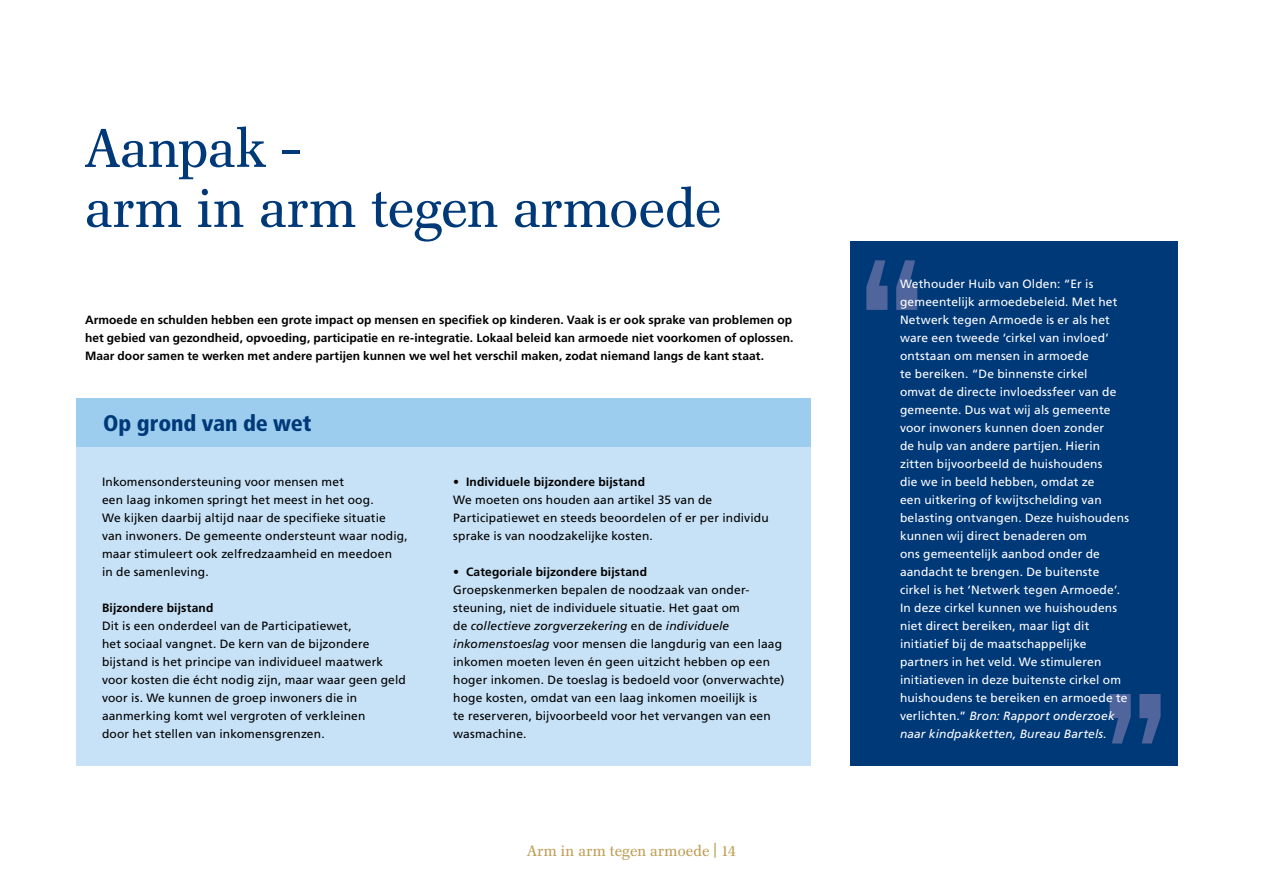
<style>
.page{position:relative;width:1263px;height:893px;background:#fff}
.page>*{position:absolute;margin:0;border:0;box-sizing:border-box;transform-origin:0 0}
.t1{font:54px/60px "Franklin Antiqua BQ";color:#003978}
.t2{font:900 condensed 22.5px "Frutiger LT Std";letter-spacing:-.005em;color:#003978}
.t3{font:15px "Franklin Antiqua BQ";letter-spacing:.01em;color:#be9f56}
.t4{font:12px/18px "Frutiger LT Std";letter-spacing:.01em;color:#000}
.t5{font:12px/18px "Frutiger LT Std";letter-spacing:.015em;color:#fff}
.t6{font:700 12px/18px "Frutiger LT Std";letter-spacing:.01em;color:#000;text-align:justify}
.s1{font-style:italic}
.s2{font-weight:500}
</style>
<div class="page">
<div style="left:77px;top:400px;width:734px;height:365px;background:#c7e1f6"></div>
<div style="left:77px;top:398px;width:734px;height:48px;background:#9ccdef"></div>
<div style="left:850px;top:241px;width:328px;height:524px;background:#003978"></div>
<svg style="left:866px;top:260px;width:51px;height:50px"></svg>
<svg style="left:1109px;top:694px;width:51px;height:50px"></svg>
<h1 class="t1" style="left:85px;top:120px;width:638px">Aanpak -<br>arm in arm tegen armoede</h1>
<p class="t6" style="left:85px;top:311px;width:710px">Armoede en schulden hebben een grote impact op mensen en specifiek op kinderen. Vaak is er ook sprake van problemen op het gebied van gezondheid, opvoeding, participatie en re-integratie. Lokaal beleid kan armoede niet voorkomen of oplossen.<br>Maar door samen te werken met andere partijen kunnen we wel het verschil maken, zodat niemand langs de kant staat.</p>
<h2 class="t2" style="left:103px;top:409px;width:210px">Op grond van de wet</h2>
<p class="t4" style="left:102px;top:473px;width:307px">Inkomensondersteuning voor mensen met<br>een laag inkomen springt het meest in het oog.<br>We kijken daarbij altijd naar de specifieke situatie van inwoners. De gemeente ondersteunt waar nodig, maar stimuleert ook zelfredzaamheid en meedoen<br>in de samenleving.</p>
<p class="t6" style="left:102px;top:599px;width:113px">Bijzondere bijstand</p>
<p class="t4" style="left:102px;top:617px;width:305px">Dit is een onderdeel van de Participatiewet,<br>het sociaal vangnet. De kern van de bijzondere bijstand is het principe van individueel maatwerk voor kosten die écht nodig zijn, maar waar geen geld voor is. We kunnen de groep inwoners die in aanmerking komt wel vergroten of verkleinen<br>door het stellen van inkomensgrenzen.</p>
<p class="t6" style="left:453px;top:473px;width:193px">• Individuele bijzondere bijstand</p>
<p class="t4" style="left:453px;top:491px;width:317px">We moeten ons houden aan artikel 35 van de<br>Participatiewet en steeds beoordelen of er per individu sprake is van noodzakelijke kosten.</p>
<p class="t6" style="left:453px;top:563px;width:195px">• Categoriale bijzondere bijstand</p>
<p class="t4" style="left:453px;top:581px;width:333px">Groepskenmerken bepalen de noodzaak van onder&shy;steuning, niet de individuele situatie. Het gaat om<br>de <span class="s1">collectieve zorgverzekering</span> en de <span class="s1">individuele inkomenstoeslag</span> voor mensen die langdurig van een laag inkomen moeten leven én geen uitzicht hebben op een hoger inkomen. De toeslag is bedoeld voor (onverwachte) hoge kosten, omdat van een laag inkomen moeilijk is<br>te reserveren, bijvoorbeeld voor het vervangen van een wasmachine.</p>
<p class="t3" style="left:527px;top:842px;width:210px">Arm in arm tegen armoede <span class="s2">|</span> 14</p>
<p class="t5" style="left:900px;top:275px;width:230px">Wethouder Huib van Olden: “Er is gemeentelijk armoedebeleid. Met het Netwerk tegen Armoede is er als het ware een tweede ‘cirkel van invloed’ ontstaan om mensen in armoede<br>te bereiken. “De binnenste cirkel<br>omvat de directe invloedssfeer van de gemeente. Dus wat wij als gemeente voor inwoners kunnen doen zonder<br>de hulp van andere partijen. Hierin zitten bijvoorbeeld de huishoudens<br>die we in beeld hebben, omdat ze<br>een uitkering of kwijtschelding van belasting ontvangen. Deze huishoudens kunnen wij direct benaderen om<br>ons gemeentelijk aanbod onder de aandacht te brengen. De buitenste cirkel is het ‘Netwerk tegen Armoede’.<br>In deze cirkel kunnen we huishoudens niet direct bereiken, maar ligt dit initiatief bij de maatschappelijke partners in het veld. We stimuleren initiatieven in deze buitenste cirkel om huishoudens te bereiken en armoede te verlichten.” <span class="s1">Bron: Rapport onderzoek naar kindpakketten, Bureau Bartels.</span></p>
</div>
